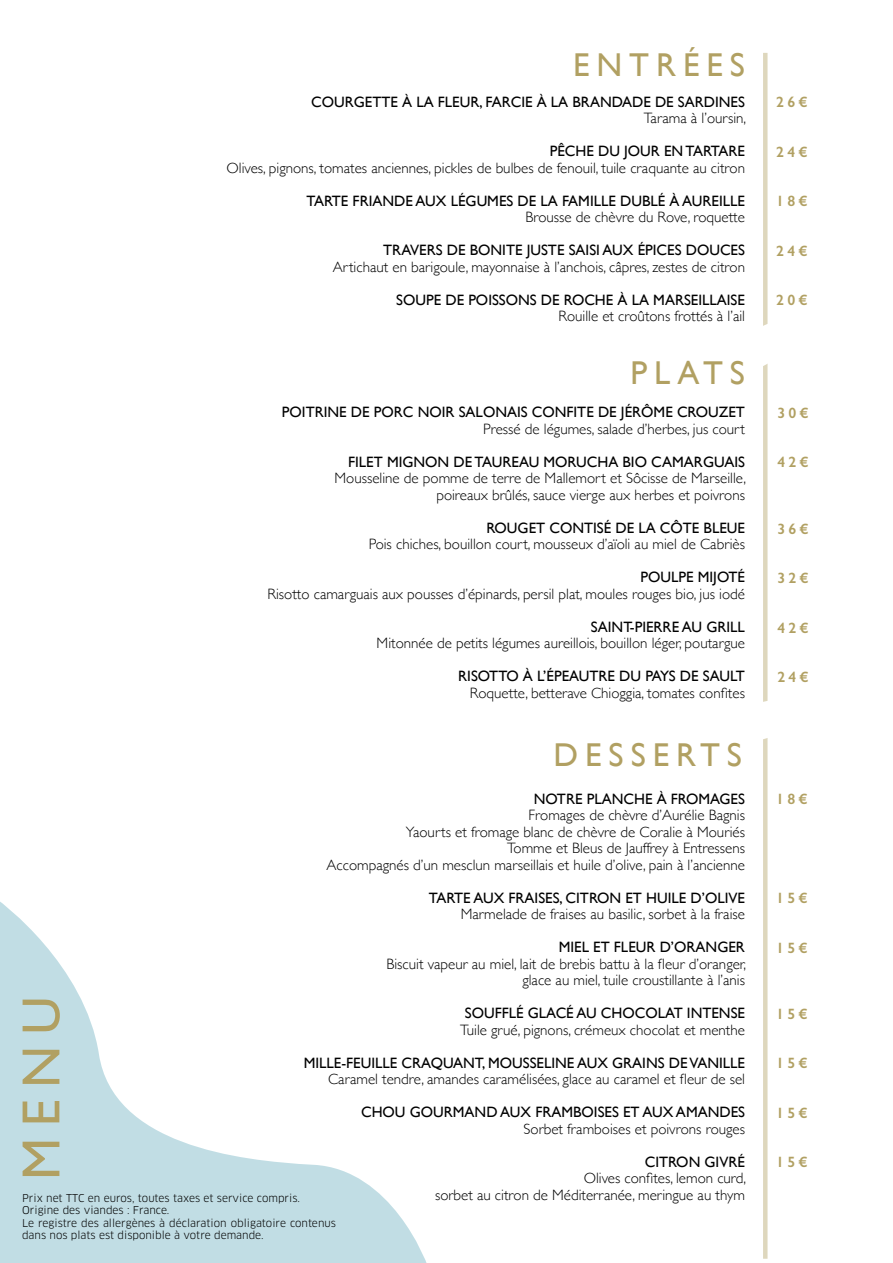
<style>
.page{position:relative;width:893px;height:1263px;background:#fff}
.page>*{position:absolute;margin:0;border:0;box-sizing:border-box;transform-origin:0 0}
.t1{font:54px "Gill Sans";color:#b1a062}
.t2{font:33px "Gill Sans";letter-spacing:.21em;color:#b1a062}
.t3{font:300 15px/16.5px "Gill Sans";color:#000;text-align:right}
.t4{font:15px "Gill Sans";color:#000}
.t5{font:600 15px "Gill Sans";letter-spacing:.21em;color:#b1a062}
.t6{font:10.5px/12.6px "Clan OT";color:#000}
</style>
<div class="page">
<hr style="left:763px;top:53px;width:4px;height:1206px;background:#ded7bd">
<svg style="left:763px;top:645px;width:5px;height:191px"></svg>
<svg style="left:763px;top:257px;width:5px;height:191px"></svg>
<svg style="left:0;top:902px;width:426px;height:361px"></svg>
<h2 class="t2" style="left:573px;top:45px;width:173px">ENTRÉES</h2>
<p class="t4" style="left:311px;top:93px;width:435px">COURGETTE À LA FLEUR, FARCIE À LA BRANDADE DE SARDINES</p>
<p class="t3" style="left:644px;top:109px;width:104px">Tarama à l’oursin,</p>
<p class="t4" style="left:550px;top:142px;width:197px">PÊCHE DU JOUR EN TARTARE</p>
<p class="t3" style="left:227px;top:159px;width:520px">Olives, pignons, tomates anciennes, pickles de bulbes de fenouil, tuile craquante au citron</p>
<p class="t4" style="left:307px;top:192px;width:440px">TARTE FRIANDE AUX LÉGUMES DE LA FAMILLE DUBLÉ À AUREILLE</p>
<p class="t3" style="left:525px;top:208px;width:221px">Brousse de chèvre du Rove, roquette</p>
<p class="t4" style="left:383px;top:241px;width:363px">TRAVERS DE BONITE JUSTE SAISI AUX ÉPICES DOUCES</p>
<p class="t3" style="left:333px;top:258px;width:414px">Artichaut en barigoule, mayonnaise à l’anchois, câpres, zestes de citron</p>
<p class="t4" style="left:396px;top:291px;width:350px">SOUPE DE POISSONS DE ROCHE À LA MARSEILLAISE</p>
<p class="t3" style="left:558px;top:307px;width:188px">Rouille et croûtons frottés à l’ail</p>
<h2 class="t2" style="left:630px;top:354px;width:116px">PLATS</h2>
<p class="t4" style="left:282px;top:404px;width:465px">POITRINE DE PORC NOIR SALONAIS CONFITE DE JÉRÔME CROUZET</p>
<p class="t3" style="left:483px;top:420px;width:263px">Pressé de légumes, salade d’herbes, jus court</p>
<p class="t4" style="left:348px;top:453px;width:398px">FILET MIGNON DE TAUREAU MORUCHA BIO CAMARGUAIS</p>
<p class="t3" style="left:335px;top:470px;width:413px">Mousseline de pomme de terre de Mallemort et Sôcisse de Marseille, poireaux brûlés, sauce vierge aux herbes et poivrons</p>
<p class="t4" style="left:486px;top:519px;width:260px">ROUGET CONTISÉ DE LA CÔTE BLEUE</p>
<p class="t3" style="left:369px;top:536px;width:378px">Pois chiches, bouillon court, mousseux d’aïoli au miel de Cabriès</p>
<p class="t4" style="left:641px;top:569px;width:106px">POULPE MIJOTÉ</p>
<p class="t3" style="left:268px;top:585px;width:479px">Risotto camarguais aux pousses d’épinards, persil plat, moules rouges bio, jus iodé</p>
<p class="t4" style="left:591px;top:618px;width:155px">SAINT-PIERRE AU GRILL</p>
<p class="t3" style="left:377px;top:635px;width:370px">Mitonnée de petits légumes aureillois, bouillon léger, poutargue</p>
<p class="t4" style="left:458px;top:668px;width:288px">RISOTTO À L’ÉPEAUTRE DU PAYS DE SAULT</p>
<p class="t3" style="left:470px;top:684px;width:277px">Roquette, betterave Chioggia, tomates confites</p>
<h2 class="t2" style="left:553px;top:735px;width:190px">DESSERTS</h2>
<p class="t4" style="left:534px;top:790px;width:213px">NOTRE PLANCHE À FROMAGES</p>
<p class="t3" style="left:326px;top:806px;width:420px">Fromages de chèvre d’Aurélie Bagnis<br>Yaourts et fromage blanc de chèvre de Coralie à Mouriés<br>Tomme et Bleus de Jauffrey à Entressens<br>Accompagnés d’un mesclun marseillais et huile d’olive, pain à l’ancienne</p>
<p class="t4" style="left:429px;top:889px;width:318px">TARTE AUX FRAISES, CITRON ET HUILE D’OLIVE</p>
<p class="t3" style="left:461px;top:905px;width:286px">Marmelade de fraises au basilic, sorbet à la fraise</p>
<p class="t4" style="left:559px;top:938px;width:188px">MIEL ET FLEUR D’ORANGER</p>
<p class="t3" style="left:386px;top:955px;width:361px">Biscuit vapeur au miel, lait de brebis battu à la fleur d’oranger, glace au miel, tuile croustillante à l’anis</p>
<p class="t4" style="left:465px;top:1004px;width:282px">SOUFFLÉ GLACÉ AU CHOCOLAT INTENSE</p>
<p class="t3" style="left:460px;top:1021px;width:286px">Tuile grué, pignons, crémeux chocolat et menthe</p>
<p class="t4" style="left:304px;top:1054px;width:443px">MILLE-FEUILLE CRAQUANT, MOUSSELINE AUX GRAINS DE VANILLE</p>
<p class="t3" style="left:328px;top:1070px;width:418px">Caramel tendre, amandes caramélisées, glace au caramel et fleur de sel</p>
<p class="t4" style="left:361px;top:1103px;width:385px">CHOU GOURMAND AUX FRAMBOISES ET AUX AMANDES</p>
<p class="t3" style="left:524px;top:1120px;width:223px">Sorbet framboises et poivrons rouges</p>
<p class="t4" style="left:645px;top:1153px;width:102px">CITRON GIVRÉ</p>
<p class="t3" style="left:435px;top:1169px;width:313px">Olives confites, lemon curd,<br>sorbet au citron de Méditerranée, meringue au thym</p>
<h1 class="t1" style="left:9px;top:1180px;width:185px;rotate:-90deg">MENU</h1>
<p class="t6" style="left:22px;top:1191px;width:315px">Prix net TTC en euros, toutes taxes et service compris.<br>Origine des viandes : France.<br>Le registre des allergènes à déclaration obligatoire contenus dans nos plats est disponible à votre demande.</p>
<p class="t5" style="left:776px;top:93px;width:33px">26€</p>
<p class="t5" style="left:776px;top:143px;width:33px">24€</p>
<p class="t5" style="left:776px;top:192px;width:33px">18€</p>
<p class="t5" style="left:776px;top:242px;width:33px">24€</p>
<p class="t5" style="left:776px;top:291px;width:33px">20€</p>
<p class="t5" style="left:777px;top:404px;width:33px">30€</p>
<p class="t5" style="left:777px;top:453px;width:33px">42€</p>
<p class="t5" style="left:777px;top:519px;width:33px">36€</p>
<p class="t5" style="left:777px;top:569px;width:33px">32€</p>
<p class="t5" style="left:777px;top:618px;width:33px">42€</p>
<p class="t5" style="left:777px;top:668px;width:33px">24€</p>
<p class="t5" style="left:776px;top:790px;width:33px">18€</p>
<p class="t5" style="left:776px;top:889px;width:33px">15€</p>
<p class="t5" style="left:776px;top:938px;width:33px">15€</p>
<p class="t5" style="left:776px;top:1004px;width:33px">15€</p>
<p class="t5" style="left:776px;top:1054px;width:33px">15€</p>
<p class="t5" style="left:776px;top:1103px;width:33px">15€</p>
<p class="t5" style="left:776px;top:1153px;width:33px">15€</p>
</div>
